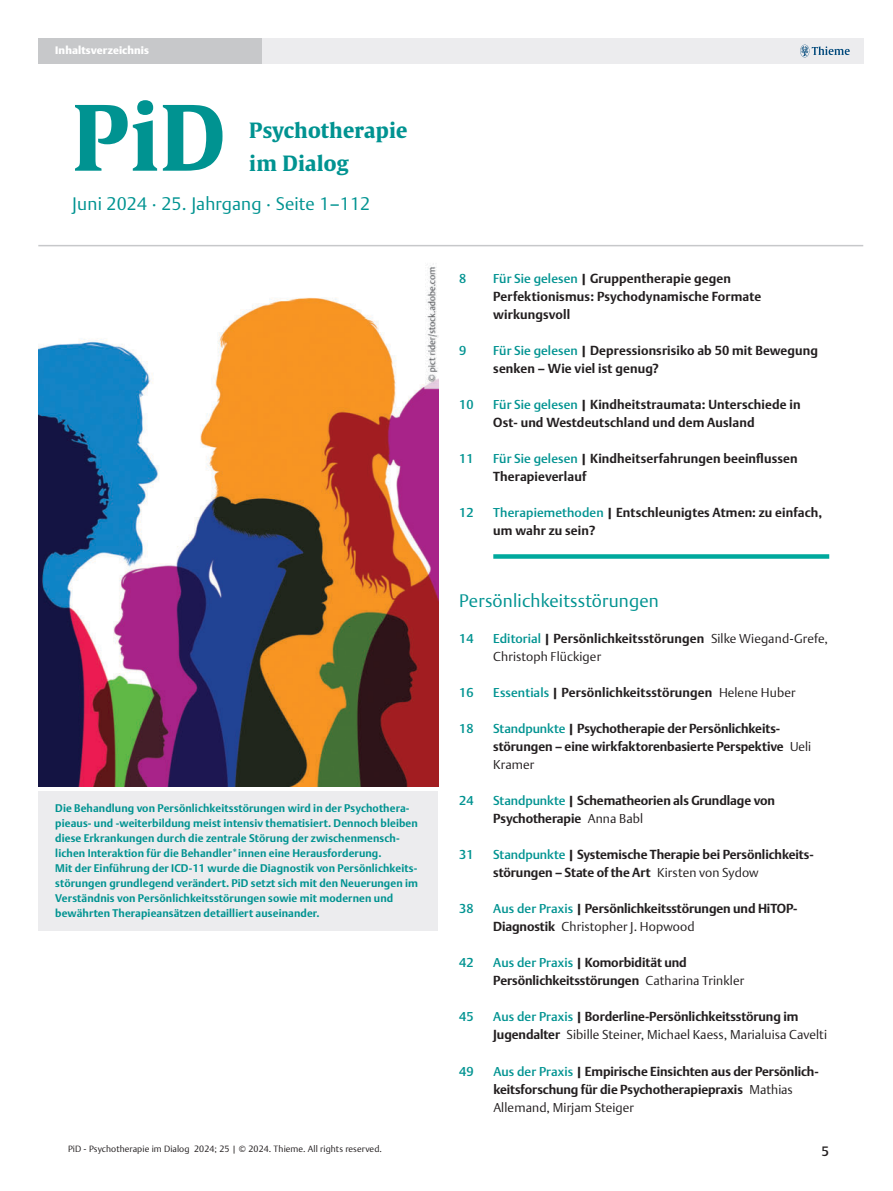
<style>
.page{position:relative;width:893px;height:1191px;background:#fff}
.page>*{position:absolute;margin:0;border:0;box-sizing:border-box;transform-origin:0 0}
.t1{font:700 89.4px "Thieme Gulliver 2011";color:#009391}
.t2{font:700 21px/33px "Thieme Gulliver 2011";letter-spacing:.01em;color:#009391}
.t3{font:300 18px "Thieme Argo 2011";letter-spacing:.01em;color:#009391}
.t4{font:500 13.5px "Thieme Argo 2011";color:#231f20}
.t5{font:700 12.75px/18px "Thieme Argo 2011";letter-spacing:-.005em;color:#231f20}
.t6{font:300 12.75px/18px "Thieme Argo 2011";letter-spacing:.01em;color:#231f20}
.t7{font:500 12.75px "Thieme Argo 2011";letter-spacing:.01em;color:#009391}
.t8{font:700 10.8px/15px "Thieme Argo 2011";letter-spacing:.01em;color:#009391}
.t9{font:900 10.8px "Thieme Argo 2011";letter-spacing:.01em;color:#fff}
.t10{font:300 9px "Thieme Argo 2011";letter-spacing:.01em;color:#231f20}
.s1{font-weight:500;color:#009391}
.s2{font-weight:700}
.s3{font-weight:300}
</style>
<div class="page">
<div style="left:38px;top:38px;width:826px;height:26px;background:#ececee"></div>
<svg style="left:800px;top:45px;width:50px;height:12px"></svg>
<div style="left:38px;top:38px;width:224px;height:26px;background:#c7c8ca"></div>
<hr style="left:38px;top:245px;width:825px;height:1px;background:#c7c8ca">
<div style="left:493px;top:554px;width:336px;height:5px;background:#00a99d"></div>
<div style="left:38px;top:791px;width:400px;height:139px;background:#ececee"></div>
<img style="left:38px;top:263px;width:400px;height:524px">
<p class="t9" style="left:55px;top:43px;width:95px">Inhaltsverzeichnis</p>
<h1 class="t1" style="left:72px;top:66px;width:154px">PiD</h1>
<h2 class="t2" style="left:249px;top:112px;width:160px">Psychotherapie im Dialog</h2>
<h3 class="t3" style="left:72px;top:191px;width:299px">Juni 2024 · 25. Jahrgang · Seite 1–112</h3>
<p class="t8" style="left:55px;top:801px;width:364px">Die Behandlung von Persönlichkeitsstörungen wird in der Psychothera&shy;pieaus- und -weiterbildung meist intensiv thematisiert. Dennoch bleiben diese Erkrankungen durch die zentrale Störung der zwischenmensch&shy;lichen Interaktion für die Behandler*innen eine Herausforderung.<br>Mit der Einführung der ICD-11 wurde die Diagnostik von Persönlichkeits&shy;störungen grundlegend verändert. PiD setzt sich mit den Neuerungen im Verständnis von Persönlichkeitsstörungen sowie mit modernen und bewährten Therapieansätzen detailliert auseinander.</p>
<p class="t10" style="left:68px;top:1143px;width:315px">PiD - Psychotherapie im Dialog 2024; 25 | © 2024. Thieme. All rights reserved.</p>
<p class="t7" style="left:459px;top:270px;width:9px">8</p>
<p class="t5" style="left:493px;top:269px;width:269px"><span class="s1">Für Sie gelesen</span> | Gruppentherapie gegen<br>Perfektionismus: Psychodynamische Formate wirkungsvoll</p>
<p class="t7" style="left:459px;top:342px;width:9px">9</p>
<p class="t5" style="left:493px;top:341px;width:326px"><span class="s1">Für Sie gelesen</span> | Depressionsrisiko ab 50 mit Bewegung senken – Wie viel ist genug?</p>
<p class="t7" style="left:459px;top:396px;width:16px">10</p>
<p class="t5" style="left:493px;top:395px;width:309px"><span class="s1">Für Sie gelesen</span> | Kindheitstraumata: Unterschiede in<br>Ost- und Westdeutschland und dem Ausland</p>
<p class="t7" style="left:459px;top:450px;width:16px">11</p>
<p class="t5" style="left:493px;top:449px;width:306px"><span class="s1">Für Sie gelesen</span> | Kindheitserfahrungen beeinflussen<br>Therapieverlauf</p>
<p class="t7" style="left:459px;top:504px;width:16px">12</p>
<p class="t5" style="left:493px;top:503px;width:330px"><span class="s1">Therapiemethoden</span> | Entschleunigtes Atmen: zu einfach, um wahr zu sein?</p>
<h3 class="t3" style="left:459px;top:589px;width:201px">Persönlichkeitsstörungen</h3>
<p class="t7" style="left:459px;top:630px;width:16px">14</p>
<p class="t6" style="left:493px;top:629px;width:336px"><span class="s1">Editorial</span> <span class="s2">| Persönlichkeitsstörungen</span> Silke Wiegand-Grefe,<br>Christoph Flückiger</p>
<p class="t7" style="left:459px;top:684px;width:16px">16</p>
<p class="t5" style="left:493px;top:683px;width:304px"><span class="s1">Essentials</span> | Persönlichkeitsstörungen <span class="s3">Helene Huber</span></p>
<p class="t7" style="left:459px;top:720px;width:16px">18</p>
<p class="t5" style="left:493px;top:719px;width:319px"><span class="s1">Standpunkte</span> | Psychotherapie der Persönlichkeits&shy;störungen – eine wirkfaktorenbasierte Perspektive <span class="s3">Ueli<br>Kramer</span></p>
<p class="t7" style="left:459px;top:792px;width:16px">24</p>
<p class="t5" style="left:493px;top:791px;width:283px"><span class="s1">Standpunkte</span> | Schematheorien als Grundlage von<br>Psychotherapie <span class="s3">Anna Babl</span></p>
<p class="t7" style="left:459px;top:846px;width:16px">31</p>
<p class="t5" style="left:493px;top:845px;width:322px"><span class="s1">Standpunkte</span> | Systemische Therapie bei Persönlichkeits&shy;störungen – State of the Art <span class="s3">Kirsten von Sydow</span></p>
<p class="t7" style="left:459px;top:900px;width:16px">38</p>
<p class="t5" style="left:493px;top:899px;width:306px"><span class="s1">Aus der Praxis</span> | Persönlichkeitsstörungen und HiTOP-<br>Diagnostik <span class="s3">Christopher J. Hopwood</span></p>
<p class="t7" style="left:459px;top:954px;width:16px">42</p>
<p class="t5" style="left:493px;top:953px;width:252px"><span class="s1">Aus der Praxis</span> | Komorbidität und<br>Persönlichkeitsstörungen <span class="s3">Catharina Trinkler</span></p>
<p class="t7" style="left:459px;top:1008px;width:16px">45</p>
<p class="t5" style="left:493px;top:1007px;width:335px"><span class="s1">Aus der Praxis</span> | Borderline-Persönlichkeitsstörung im<br>Jugendalter <span class="s3">Sibille Steiner, Michael Kaess, Marialuisa Cavelti</span></p>
<p class="t7" style="left:459px;top:1062px;width:16px">49</p>
<p class="t5" style="left:493px;top:1061px;width:327px"><span class="s1">Aus der Praxis</span> | Empirische Einsichten aus der Persönlich&shy;keitsforschung für die Psychotherapiepraxis <span class="s3">Mathias<br>Allemand, Mirjam Steiger</span></p>
<p class="t4" style="left:822px;top:1142px;width:9px">5</p>
</div>
